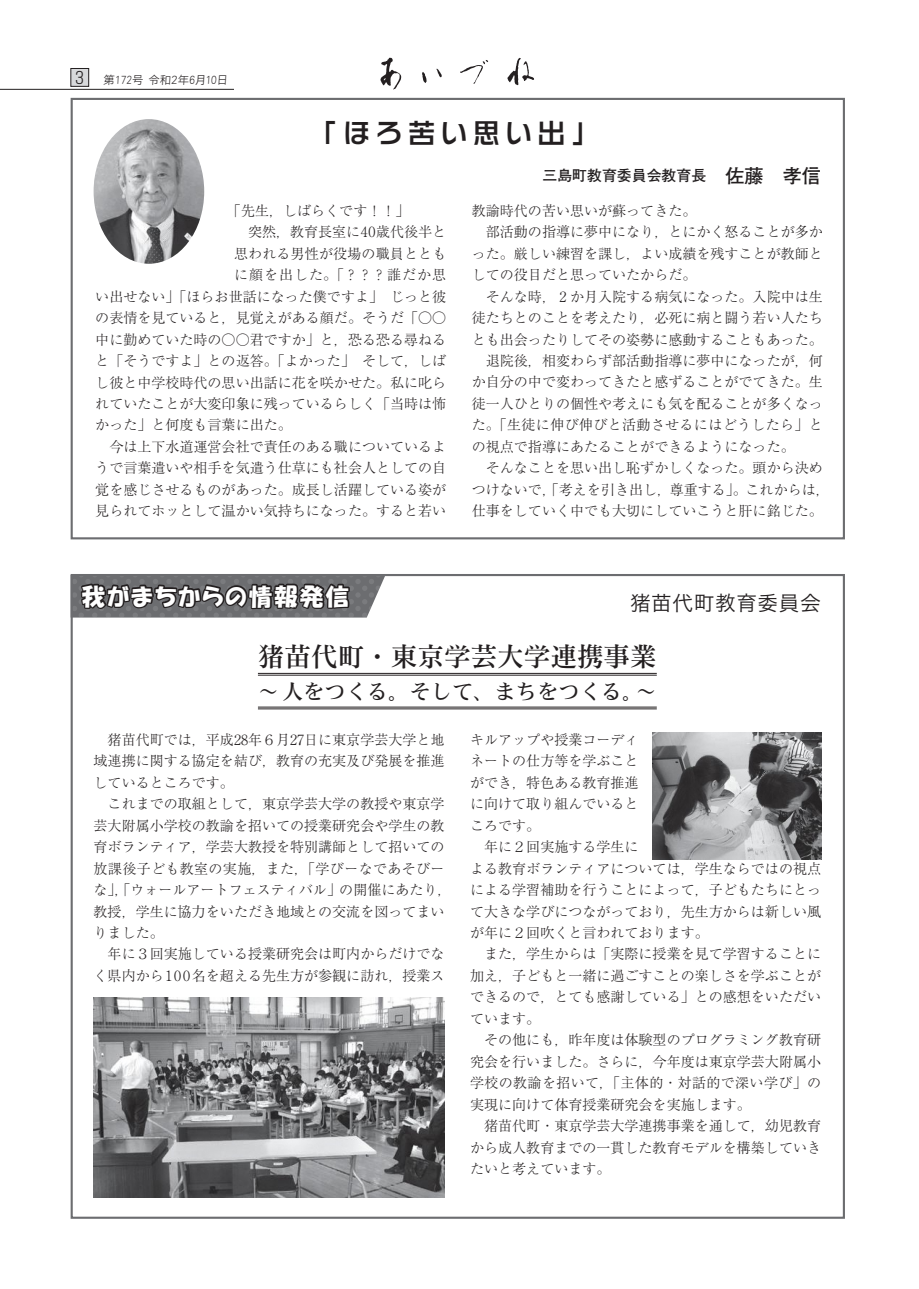
<style>
.page{position:relative;width:919px;height:1289px;background:#fff}
.page>*{position:absolute;margin:0;border:0;box-sizing:border-box;transform-origin:0 0}
.t1{font:26.55px "DF Mincho P Std W5";color:#231f20}
.t2{font:700 26.55px "Logo G Std";letter-spacing:.22em;color:#231f20}
.t3{font:23.4px "HGP Soei Kakupoptai";letter-spacing:.085em;color:#fff}
.t4{font:21.3px "DF Mincho P Std W5";color:#231f20}
.t5{font:21.3px "Koburina Go Std W3";color:#231f20}
.t6{font:700 19.2px "Futo Go B101 Pro";color:#231f20}
.t7{font:300 16.5px "Shin Go Pro";color:#231f20}
.t8{font:700 14.85px "Futo Go B101 Pro";color:#231f20}
.t9{font:300 14.1px/21.5px "Ryumin Pr 6";color:#231f20;text-align:justify}
.t10{font:300 14.1px "Ryumin Pr 6";letter-spacing:.025em;color:#231f20}
.t11{font:300 14.1px "Ryumin Pr 6";letter-spacing:.07em;color:#231f20}
.t12{font:11.55px "DF Gothic P W3 90 pv RKSJ H";color:#231f20}
.t13{font:11.55px "DF Gothic P W3 90 pv RKSJ H";color:#231f20;scale:.86 1}
</style>
<div class="page">
<div style="left:71px;top:68px;width:18px;height:18px;background:#d8d9db"></div>
<div style="left:71px;top:68px;width:18px;height:19px;border:1px solid #231f20"></div>
<img style="left:380px;top:57px;width:154px;height:33px">
<hr style="left:0;top:89px;width:234px;height:1px;background:#231f20">
<svg style="left:74px;top:577px;width:311px;height:510px"></svg>
<div style="left:71px;top:98px;width:773px;height:441px;border:2px solid #6c6d70"></div>
<img style="left:94px;top:119px;width:110px;height:145px">
<hr style="left:258px;top:673px;width:398px;height:1px;background:#231f20">
<hr style="left:258px;top:675px;width:398px;height:1px;background:#231f20">
<hr style="left:258px;top:706px;width:398px;height:1px;background:#231f20">
<hr style="left:258px;top:708px;width:398px;height:1px;background:#231f20">
<img style="left:94px;top:997px;width:350px;height:200px">
<img style="left:652px;top:732px;width:169px;height:127px">
<p class="t7" style="left:76px;top:64px;width:10px">3</p>
<p class="t12" style="left:103px;top:74px;width:105px">第172号令和年2 月6</p>
<p class="t13" style="left:205px;top:74px;width:29px">10日</p>
<h1 class="t2" style="left:311px;top:114px;width:287px">「ほろ苦い思い出「</h1>
<p class="t9" style="left:227px;top:199px;width:184px">「先生，しばらくです!!「</p>
<p class="t9" style="left:248px;top:220px;width:200px">突然，教育長室に40歳代後半と</p>
<p class="t9" style="left:234px;top:242px;width:214px">思われる男性が役場の職員ととも</p>
<p class="t11" style="left:234px;top:264px;width:214px">に顔を出した。「？？？誰だか思</p>
<p class="t9" style="left:95px;top:285px;width:352px">い出せない」「ほらお世話になった僕ですよ」　じっと彼</p>
<p class="t9" style="left:95px;top:306px;width:352px">の表情を見ていると，見覚えがある顔だ。そうだ」○○</p>
<p class="t9" style="left:95px;top:328px;width:352px">中に勤めていた時の○○君ですか」と，恐る恐る尋ねる</p>
<p class="t9" style="left:95px;top:349px;width:352px">と「そうですよ」との返答。「よかった」　そして，しば</p>
<p class="t9" style="left:95px;top:371px;width:352px">し彼と中学校時代の思い出話に花を咲かせた。私に叱ら</p>
<p class="t9" style="left:95px;top:392px;width:352px">れていたことが大変印象に残っているらしく「当時は怖</p>
<p class="t9" style="left:95px;top:413px;width:198px">かった」と何度も言葉に出た。</p>
<p class="t9" style="left:109px;top:435px;width:338px">今は上下水道運営会社で責任のある職についているよ</p>
<p class="t9" style="left:95px;top:456px;width:352px">うで言葉遣いや相手を気遣う仕草にも社会人としての自</p>
<p class="t9" style="left:95px;top:478px;width:352px">覚を感じさせるものがあった。成長し活躍している姿が</p>
<p class="t9" style="left:95px;top:499px;width:352px">見られてホッとして温かい気持ちになった。すると若い</p>
<h3 class="t6" style="left:706px;top:160px;width:116px">　佐藤　孝信</h3>
<p class="t8" style="left:542px;top:164px;width:165px">三島町教育委員会教育長</p>
<p class="t9" style="left:472px;top:199px;width:226px">教諭時代の苦い思いが蘇ってきた。</p>
<p class="t9" style="left:486px;top:220px;width:338px">部活動の指導に夢中になり，とにかく怒ることが多か</p>
<p class="t9" style="left:472px;top:242px;width:352px">った。厳しい練習を課し，よい成績を残すことが教師と</p>
<p class="t9" style="left:472px;top:263px;width:226px">しての役目だと思っていたからだ。</p>
<p class="t9" style="left:486px;top:285px;width:338px">そんな時， 2 か月入院する病気になった。入院中は生</p>
<p class="t9" style="left:472px;top:306px;width:352px">徒たちとのことを考えたり，必死に病と闘う若い人たち</p>
<p class="t9" style="left:472px;top:328px;width:352px">とも出会ったりしてその姿勢に感動することもあった。</p>
<p class="t9" style="left:486px;top:349px;width:338px">退院後，相変わらず部活動指導に夢中になったが，何</p>
<p class="t9" style="left:472px;top:370px;width:352px">か自分の中で変わってきたと感ずることがでてきた。生</p>
<p class="t9" style="left:472px;top:392px;width:352px">徒一人ひとりの個性や考えにも気を配ることが多くなっ</p>
<p class="t10" style="left:472px;top:414px;width:352px">た。「生徒に伸び伸びと活動させるにはどうしたら」と</p>
<p class="t9" style="left:472px;top:435px;width:324px">の視点で指導にあたることができるようになった。</p>
<p class="t9" style="left:486px;top:456px;width:338px">そんなことを思い出し恥ずかしくなった。頭から決め</p>
<p class="t9" style="left:472px;top:478px;width:359px">つけないで「，考えを引き出し，尊重する」。これからは，</p>
<p class="t9" style="left:472px;top:499px;width:352px">仕事をしていく中でも大切にしていこうと肝に銘じた。</p>
<h2 class="t3" style="left:82px;top:584px;width:268px">我がまちからの情報発信</h2>
<h3 class="t5" style="left:629px;top:586px;width:193px">猪苗代町教育委員会</h3>
<h1 class="t1" style="left:258px;top:642px;width:400px">猪苗代町・東京学芸大学連携事業</h1>
<h3 class="t4" style="left:635px;top:680px;width:23px">~</h3>
<h3 class="t4" style="left:258px;top:680px;width:387px">～人をつくる。そして、まちをつくる。</h3>
<p class="t9" style="left:470px;top:727px;width:170px">キルアップや授業コーディネートの仕方等を学ぶことができ，特色ある教育推進に向けて取り組んでいるところです。</p>
<p class="t9" style="left:470px;top:835px;width:352px;text-align:left;text-indent:14px">年に２回実施する学生に<br>よる教育ボランティアについては，学生ならではの視点による学習補助を行うことによって，子どもたちにとって大きな学びにつながっており，先生方からは新しい風が年に２回吹くと言われております。</p>
<p class="t9" style="left:470px;top:942px;width:352px;text-indent:14px">また，学生からは「実際に授業を見て学習することに加え，子どもと一緒に過ごすことの楽しさを学ぶことができるので，とても感謝している」との感想をいただいています。</p>
<p class="t9" style="left:470px;top:1028px;width:352px;text-indent:14px">その他にも，昨年度は体験型のプログラミング教育研究会を行いました。さらに，今年度は東京学芸大附属小学校の教諭を招いて「，主体的・対話的で深い学び」の実現に向けて体育授業研究会を実施します。</p>
<p class="t9" style="left:470px;top:1114px;width:352px;text-indent:14px">猪苗代町・東京学芸大学連携事業を通して，幼児教育から成人教育までの一貫した教育モデルを構築していきたいと考えています。</p>
<p class="t9" style="left:94px;top:727px;width:352px;text-indent:14px">猪苗代町では，平成28年６月27日に東京学芸大学と地域連携に関する協定を結び，教育の充実及び発展を推進しているところです。</p>
<p class="t9" style="left:94px;top:792px;width:359px;text-align:left;text-indent:14px">これまでの取組として，東京学芸大学の教授や東京学芸大附属小学校の教諭を招いての授業研究会や学生の教育ボランティア，学芸大教授を特別講師として招いての放課後子ども教室の実施，また「，学びーなであそびーな 「，」 ウォールアートフェスティバル」の開催にあたり，教授，学生に協力をいただき地域との交流を図ってまいりました。</p>
<p class="t9" style="left:94px;top:942px;width:352px;text-align:right">年に３回実施している授業研究会は町内からだけでなく県内から1 0 0 名を超える先生方が参観に訪れ，授業ス</p>
</div>
